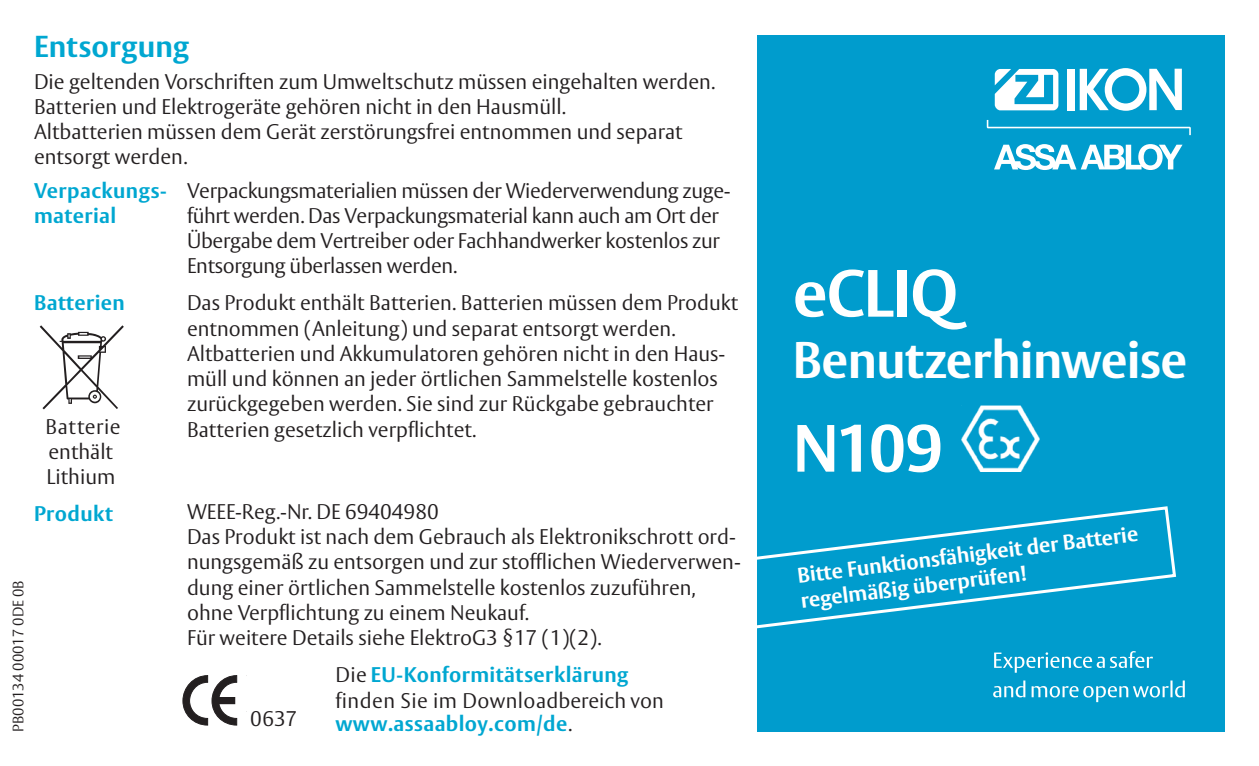
<style>
.page{position:relative;width:1259px;height:766px;background:#fff}
.page>*{position:absolute;margin:0;border:0;box-sizing:border-box;transform-origin:0 0}
.t1{font:700 66px "ASSA Vesta";letter-spacing:-.015em;color:#fff}
.t2{font:700 51px "ASSA Vesta";letter-spacing:-.015em;color:#fff}
.t3{font:700 30px "ASSA Vesta";letter-spacing:.005em;color:#00a7d1}
.t4{font:700 21.3px/25.5px "ASSA Vesta";color:#fff}
.t5{font:300 21px/25.2px "ASSA Vesta";color:#231f20}
.t6{font:300 21px/26.1px "ASSA Vesta";letter-spacing:.02em;color:#231f20}
.t7{font:700 21px "ASSA Vesta";letter-spacing:.02em;color:#00a7d1}
.t8{font:300 15px "ASSA Vesta";color:#231f20}
.s1{font-weight:700;color:#00a7d1}
.s2{font-weight:300;color:#231f20}
</style>
<div class="page">
<div style="left:757px;top:35px;width:468px;height:696px;background:#009ccd"></div>
<svg style="left:993px;top:680px;width:191px;height:22px"></svg>
<svg style="left:994px;top:651px;width:159px;height:21px"></svg>
<svg style="left:757px;top:506px;width:420px;height:123px"></svg>
<svg style="left:986px;top:120px;width:205px;height:15px"></svg>
<svg style="left:994px;top:144px;width:188px;height:26px"></svg>
<svg style="left:994px;top:69px;width:64px;height:41px"></svg>
<div style="left:1067px;top:69px;width:7px;height:41px;background:#fff"></div>
<svg style="left:1079px;top:68px;width:102px;height:43px"></svg>
<img style="left:962px;top:406px;width:77px;height:65px">
<svg style="left:183px;top:675px;width:54px;height:50px"></svg>
<div style="left:218px;top:697px;width:17px;height:6px;background:#231f20"></div>
<p class="t8" style="left:9px;top:731px;width:153px;rotate:-90deg">PB00134 00017 0DE 0B</p>
<h3 class="t3" style="left:34px;top:28px;width:157px">Entsorgung</h3>
<p class="t5" style="left:34px;top:70px;width:683px">Die geltenden Vorschriften zum Umweltschutz müssen eingehalten werden.<br>Batterien und Elektrogeräte gehören nicht in den Hausmüll.<br>Altbatterien müssen dem Gerät zerstörungsfrei entnommen und separat entsorgt werden.</p>
<p class="t5" style="left:187px;top:178px;width:545px;text-indent:-153px"><span class="s1">Verpackungs-</span> Verpackungsmaterialien müssen der Wiederverwendung zuge&shy;führt werden. Das Verpackungsmaterial kann auch am Ort der Übergabe dem Vertreiber oder Fachhandwerker kostenlos zur Entsorgung überlassen werden.</p>
<p class="t7" style="left:34px;top:202px;width:84px">material</p>
<p class="t7" style="left:34px;top:290px;width:92px">Batterien</p>
<p class="t5" style="left:46px;top:414px;width:76px">Batterie enthält<br>Lithium</p>
<p class="t7" style="left:34px;top:500px;width:81px">Produkt</p>
<p class="t5" style="left:187px;top:291px;width:553px">Das Produkt enthält Batterien. Batterien müssen dem Produkt entnommen (Anleitung) und separat entsorgt werden.<br>Altbatterien und Akkumulatoren gehören nicht in den Haus&shy;müll und können an jeder örtlichen Sammelstelle kostenlos zurückgegeben werden. Sie sind zur Rückgabe gebrauchter Batterien gesetzlich verpflichtet.</p>
<p class="t5" style="left:187px;top:500px;width:555px">WEEE-Reg.-Nr. DE 69404980<br>Das Produkt ist nach dem Gebrauch als Elektronikschrott ord&shy;nungsgemäß zu entsorgen und zur stofflichen Wiederverwen&shy;dung einer örtlichen Sammelstelle kostenlos zuzuführen, ohne Verpflichtung zu einem Neukauf.<br>Für weitere Details siehe ElektroG3 §17 (1)(2).</p>
<p class="t5" style="left:250px;top:706px;width:49px">0637</p>
<p class="t6" style="left:335px;top:662px;width:330px">Die <span class="s1">EU-Konformitätserklärung </span>finden Sie im Downloadbereich von</p>
<p class="t7" style="left:335px;top:710px;width:238px">www.assaabloy.com/de<span class="s2">.</span></p>
<h1 class="t1" style="left:793px;top:253px;width:167px">eCLIQ</h1>
<h2 class="t2" style="left:793px;top:328px;width:396px">Benutzerhinweise</h2>
<h1 class="t1" style="left:793px;top:408px;width:151px">N109</h1>
<p class="t4" style="left:796px;top:563px;width:344px;rotate:-7deg">Bitte Funktionsfähigkeit der Batterie regelmäßig überprüfen!</p>
</div>
